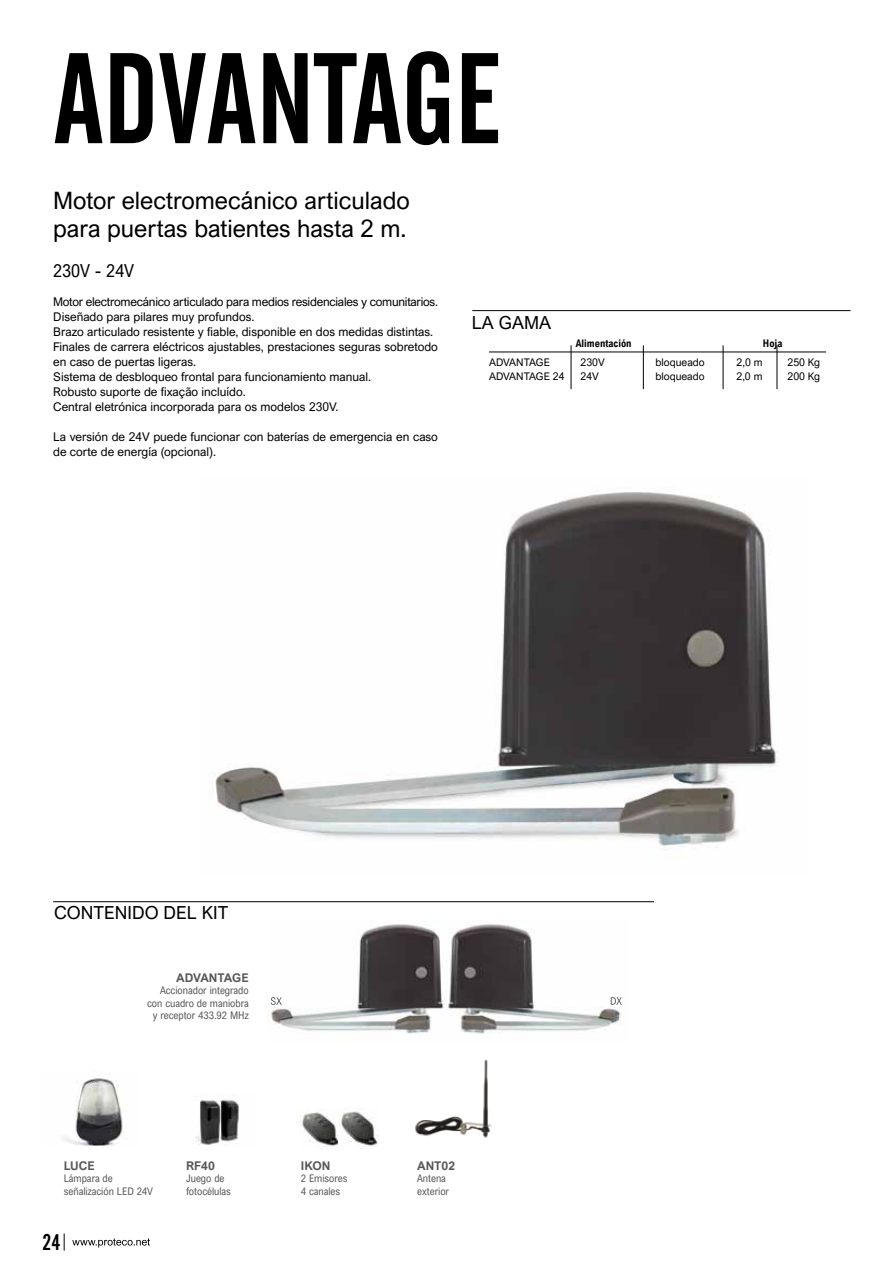
<style>
.page{position:relative;width:893px;height:1263px;background:#fff}
.page>*{position:absolute;margin:0;border:0;box-sizing:border-box;transform-origin:0 0}
.t1{font:127.5px "Alternate Gothic No 2 BT";color:#000}
.t2{font:24px/28.5px "Arial Nova";color:#000}
.t3{font:22.5px "Alternate Gothic No 2 BT";color:#000}
.t4{font:18px "Arial Nova";color:#000}
.t5{font:18px "Arial Nova Cond";color:#000}
.t6{font:12px/15px "Arial Nova";color:#000}
.t7{font:700 12px "Arial Nova";color:#58585a}
.t8{font:10.5px/12.6px "Arial Nova Cond";color:#58585a}
.t9{font:10.5px "Arial Nova";color:#000}
.t10{font:700 10.5px "Arial Nova Cond";color:#000}
</style>
<div class="page">
<svg style="left:64px;top:1233px;width:1px;height:17px"></svg>
<svg style="left:72px;top:1238px;width:78px;height:9px"></svg>
<img style="left:64px;top:1078px;width:61px;height:68px">
<img style="left:196px;top:1100px;width:44px;height:45px">
<img style="left:415px;top:1059px;width:77px;height:79px">
<img style="left:267px;top:921px;width:354px;height:113px">
<img style="left:300px;top:1110px;width:38px;height:37px">
<img style="left:338px;top:1111px;width:41px;height:36px">
<img style="left:215px;top:492px;width:563px;height:358px">
<hr style="left:53px;top:901px;width:601px;height:1px;background:#000">
<svg style="left:611px;top:997px;width:11px;height:8px"></svg>
<svg style="left:271px;top:997px;width:11px;height:8px"></svg>
<hr style="left:571px;top:345px;width:1px;height:44px;background:#000">
<hr style="left:643px;top:345px;width:1px;height:44px;background:#000">
<hr style="left:723px;top:345px;width:1px;height:44px;background:#000">
<hr style="left:777px;top:345px;width:1px;height:44px;background:#000">
<hr style="left:489px;top:352px;width:337px;height:1px;background:#000">
<hr style="left:472px;top:310px;width:378px;height:1px;background:#000">
<h1 class="t1" style="left:54px;top:28px;width:449px">ADVANTAGE</h1>
<h2 class="t2" style="left:53px;top:186px;width:358px">Motor electromecánico articulado para puertas batientes hasta 2 m.</h2>
<h3 class="t5" style="left:53px;top:260px;width:82px">230V - 24V</h3>
<p class="t6" style="left:53px;top:295px;width:386px">Motor electromecánico articulado para medios residenciales y comunitarios.<br>Diseñado para pilares muy profundos.<br>Brazo articulado resistente y fiable, disponible en dos medidas distintas.<br>Finales de carrera eléctricos ajustables, prestaciones seguras sobretodo en caso de puertas ligeras.<br>Sistema de desbloqueo frontal para funcionamiento manual.<br>Robusto suporte de fixação incluído.<br>Central eletrónica incorporada para os modelos 230V.</p>
<p class="t6" style="left:53px;top:430px;width:386px">La versión de 24V puede funcionar con baterías de emergencia en caso de corte de energía (opcional).</p>
<h3 class="t4" style="left:472px;top:312px;width:81px">LA GAMA</h3>
<p class="t10" style="left:576px;top:336px;width:57px">Alimentación</p>
<p class="t10" style="left:763px;top:336px;width:21px">Hoja</p>
<p class="t9" style="left:489px;top:356px;width:62px">ADVANTAGE</p>
<p class="t9" style="left:580px;top:356px;width:26px">230V</p>
<p class="t9" style="left:655px;top:356px;width:51px">bloqueado</p>
<p class="t9" style="left:736px;top:356px;width:27px">2,0 m</p>
<p class="t9" style="left:787px;top:356px;width:34px">250 Kg</p>
<p class="t9" style="left:489px;top:370px;width:77px">ADVANTAGE 24</p>
<p class="t9" style="left:580px;top:370px;width:20px">24V</p>
<p class="t9" style="left:655px;top:370px;width:51px">bloqueado</p>
<p class="t9" style="left:736px;top:370px;width:27px">2,0 m</p>
<p class="t9" style="left:787px;top:370px;width:34px">200 Kg</p>
<h3 class="t4" style="left:54px;top:902px;width:176px">CONTENIDO DEL KIT</h3>
<p class="t7" style="left:176px;top:970px;width:74px">ADVANTAGE</p>
<p class="t8" style="left:147px;top:984px;width:103px;text-align:right">Accionador integrado con cuadro de maniobra y receptor 433.92 MHz</p>
<p class="t7" style="left:64px;top:1158px;width:33px">LUCE</p>
<p class="t8" style="left:64px;top:1172px;width:91px">Lámpara de señalización LED 24V</p>
<h3 class="t3" style="left:43px;top:1230px;width:19px">24</h3>
<p class="t7" style="left:186px;top:1158px;width:30px">RF40</p>
<p class="t8" style="left:186px;top:1172px;width:46px">Juego de fotocélulas</p>
<p class="t7" style="left:301px;top:1158px;width:31px">IKON</p>
<p class="t8" style="left:301px;top:1172px;width:48px">2 Emisores<br>4 canales</p>
<p class="t7" style="left:417px;top:1158px;width:40px">ANT02</p>
<p class="t8" style="left:417px;top:1172px;width:33px">Antena exterior</p>
</div>
